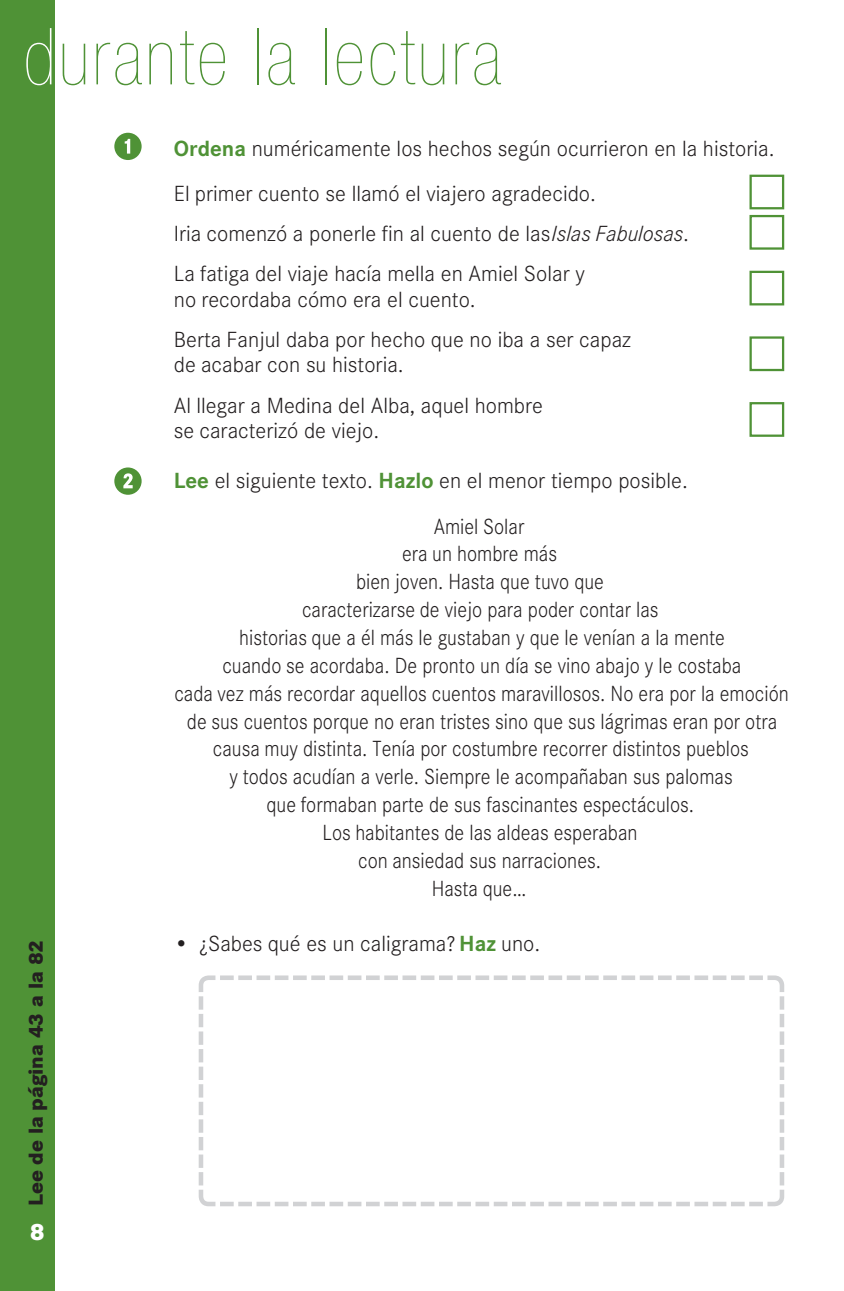
<style>
.page{position:relative;width:844px;height:1291px;background:#fff}
.page>*{position:absolute;margin:0;border:0;box-sizing:border-box;transform-origin:0 0}
.t1{font:900 condensed 78.75px "Helvetica Neue";letter-spacing:.04em;color:#4f9236}
.t2{font:800 24.5px "Corporate S";color:#fff}
.t3{font:300 22.75px/27.8px "Corporate S";color:#231f20;text-align:center;scale:.9 1}
.t4{font:300 22.75px/40.2px "Corporate S";color:#231f20}
.t5{font:800 21px "Corporate S";color:#231f20}
.s1{color:#fff}
.s2{font-weight:700;color:#4f9236}
.s3{font-style:italic}
</style>
<div class="page">
<div style="left:0;top:0;width:55px;height:1290px;background:#4f9236"></div>
<svg style="left:198px;top:975px;width:587px;height:232px"></svg>
<svg style="left:114px;top:133px;width:28px;height:27px"></svg>
<div style="left:749px;top:175px;width:35px;height:34px;border:2px solid #4f9236"></div>
<div style="left:749px;top:215px;width:35px;height:35px;border:2px solid #4f9236"></div>
<div style="left:749px;top:271px;width:35px;height:34px;border:2px solid #4f9236"></div>
<div style="left:749px;top:336px;width:35px;height:35px;border:2px solid #4f9236"></div>
<div style="left:749px;top:402px;width:35px;height:35px;border:2px solid #4f9236"></div>
<svg style="left:114px;top:467px;width:28px;height:27px"></svg>
<h1 class="t1" style="left:23px;top:28px;width:479px"><span class="s1">d</span>urante la lectura</h1>
<p class="t5" style="left:23px;top:1206px;width:268px;rotate:-90deg">Lee de la página 43 a la 82</p>
<p class="t2" style="left:30px;top:1216px;width:17px">8</p>
<p class="t4" style="left:174px;top:126px;width:602px;line-height:45.1px"><span class="s2">Ordena</span> numéricamente los hechos según ocurrieron en la historia.<br>El primer cuento se llamó el viajero agradecido.</p>
<p class="t4" style="left:174px;top:214px;width:517px">Iria comenzó a ponerle fin al cuento de las <span class="s3">Islas Fabulosas</span>.<br>La fatiga del viaje hacía mella en Amiel Solar y</p>
<p class="t4" style="left:174px;top:279px;width:459px">no recordaba cómo era el cuento.<br>Berta Fanjul daba por hecho que no iba a ser capaz</p>
<p class="t4" style="left:174px;top:345px;width:371px">de acabar con su historia.<br>Al llegar a Medina del Alba, aquel hombre</p>
<p class="t4" style="left:174px;top:411px;width:207px">se caracterizó de viejo.</p>
<p class="t4" style="left:434px;top:458px;width:256px;line-height:45.1px;text-indent:-260px"><span class="s2">Lee</span> el siguiente texto. <span class="s2">Hazlo</span> en el menor tiempo posible.<br>Amiel Solar</p>
<p class="t3" style="left:174px;top:540px;width:684px">era un hombre más<br>bien joven. Hasta que tuvo que<br>caracterizarse de viejo para poder contar las<br>historias que a él más le gustaban y que le venían a la mente<br>cuando se acordaba. De pronto un día se vino abajo y le costaba<br>cada vez más recordar aquellos cuentos maravillosos. No era por la emoción de sus cuentos porque no eran tristes sino que sus lágrimas eran por otra causa muy distinta. Tenía por costumbre recorrer distintos pueblos<br>y todos acudían a verle. Siempre le acompañaban sus palomas<br>que formaban parte de sus fascinantes espectáculos.<br>Los habitantes de las aldeas esperaban<br>con ansiedad sus narraciones.<br>Hasta que…</p>
<p class="t4" style="left:174px;top:923px;width:368px">• ¿Sabes qué es un caligrama? <span class="s2">Haz</span> uno.</p>
</div>
